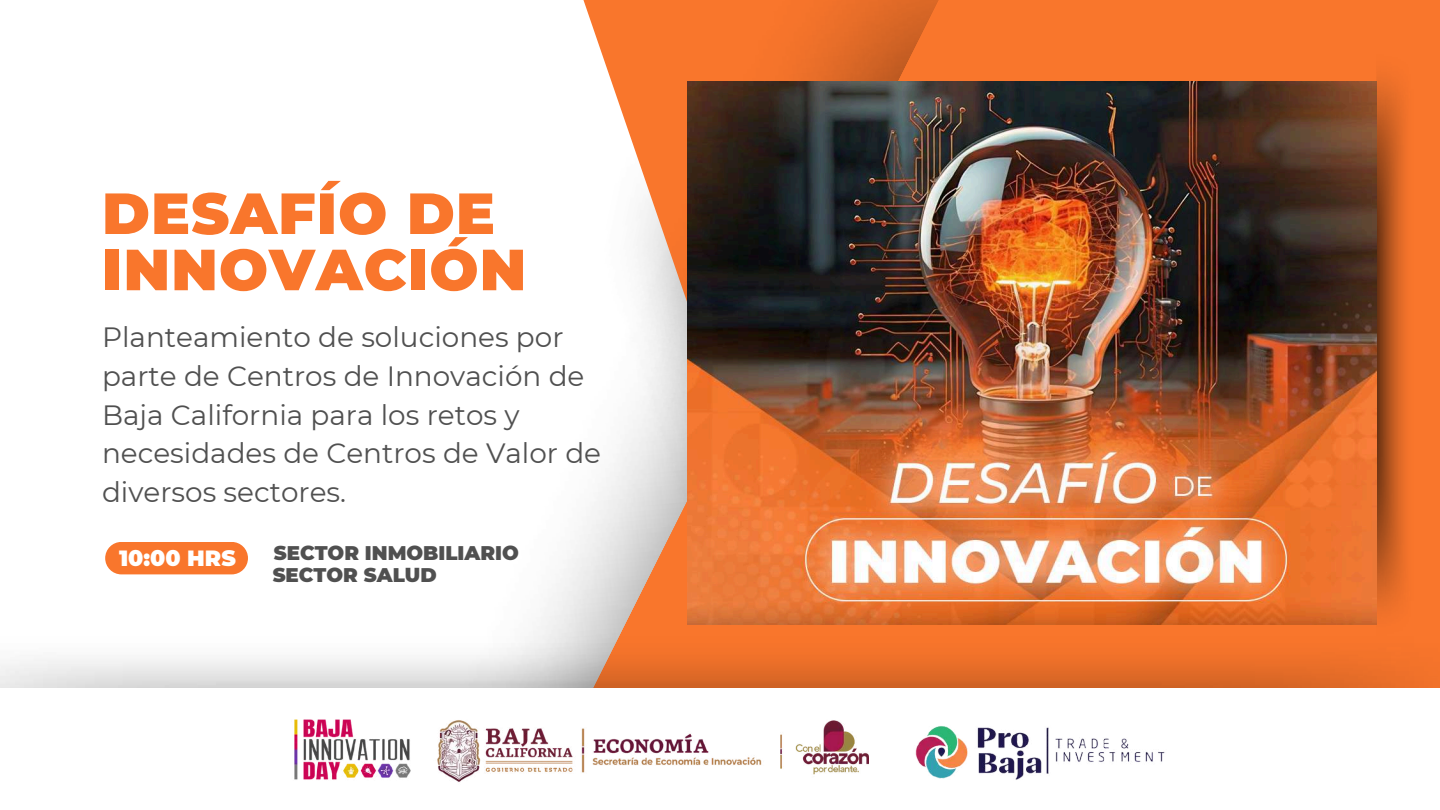
<style>
.page{position:relative;width:1440px;height:810px;background:#fff}
.page>*{position:absolute;margin:0;border:0;box-sizing:border-box;transform-origin:0 0}
.t1{font:900 57.9px/56.2px "Montserrat";letter-spacing:.02em;color:#f9762c}
.t2{font:27.9px/38.7px "Montserrat";color:#505050}
.t3{font:900 22px "Montserrat";color:#fff}
.t4{font:900 19.7px/21.8px "Montserrat";color:#505050}
</style>
<div class="page">
<svg style="left:533px;top:0;width:907px;height:636px"></svg>
<img style="left:0;top:636px;width:1440px;height:52px">
<img style="left:294px;top:719px;width:105px;height:61px">
<img style="left:399px;top:720px;width:469px;height:62px">
<img style="left:915px;top:726px;width:250px;height:54px">
<img style="left:1376px;top:53px;width:38px;height:583px">
<img style="left:687px;top:81px;width:690px;height:543px">
<div style="left:105px;top:542px;width:143px;height:32px;background:#f9762c;border-radius:16px"></div>
<h1 class="t1" style="left:102px;top:185px;width:426px">DESAFÍO DE<br>INNOVACIÓN</h1>
<p class="t2" style="left:102px;top:318px;width:501px">Planteamiento de soluciones por parte de Centros de Innovación de<br>Baja California para los retos y necesidades de Centros de Valor de diversos sectores.</p>
<p class="t3" style="left:119px;top:545px;width:118px">10:00 HRS</p>
<p class="t4" style="left:273px;top:542px;width:248px">SECTOR INMOBILIARIO<br>SECTOR SALUD</p>
</div>
